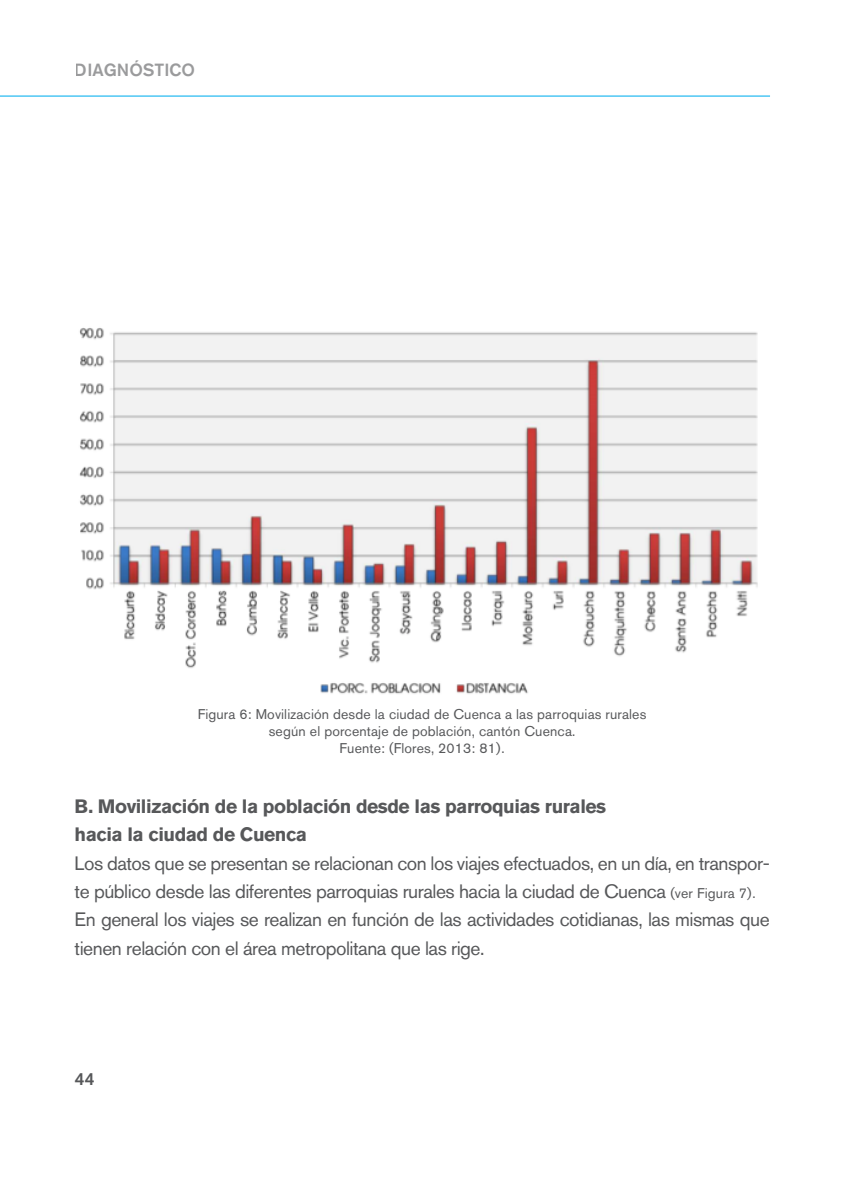
<style>
.page{position:relative;width:844px;height:1191px;background:#fff}
.page>*{position:absolute;margin:0;border:0;box-sizing:border-box;transform-origin:0 0}
.t1{font:19.25px/28.3px "Akzidenz Grotesk BQ";letter-spacing:-.025em;color:#57585a}
.t2{font:700 19.25px/28.3px "Akzidenz Grotesk BQ";letter-spacing:-.025em;color:#57585a}
.t3{font:500 17.5px "Akzidenz Grotesk BQ";color:#57585a}
.t4{font:14px/16.8px "Akzidenz Grotesk BQ";letter-spacing:.01em;color:#57585a;text-align:center}
.s1{font-size:14px}
</style>
<div class="page">
<hr style="left:0;top:95px;width:769px;height:2px;background:#00aeef">
<img style="left:79px;top:328px;width:679px;height:366px">
<p class="t3" style="left:75px;top:59px;width:121px">DIAGNÓSTICO</p>
<p class="t4" style="left:198px;top:705px;width:450px">Figura 6: Movilización desde la ciudad de Cuenca a las parroquias rurales según el porcentaje de población, cantón Cuenca.<br>Fuente: (Flores, 2013: 81).</p>
<p class="t2" style="left:75px;top:792px;width:533px">B. Movilización de la población desde las parroquias rurales hacia la ciudad de Cuenca</p>
<p class="t1" style="left:75px;top:848px;width:696px">Los datos que se presentan se relacionan con los viajes efectuados, en un día, en transpor&shy;te público desde las diferentes parroquias rurales hacia la ciudad de Cuenca <span class="s1">(ver Figura 7).<br></span>En general los viajes se realizan en función de las actividades cotidianas, las mismas que tienen relación con el área metropolitana que las rige.</p>
<p class="t3" style="left:75px;top:1068px;width:21px">44</p>
</div>
